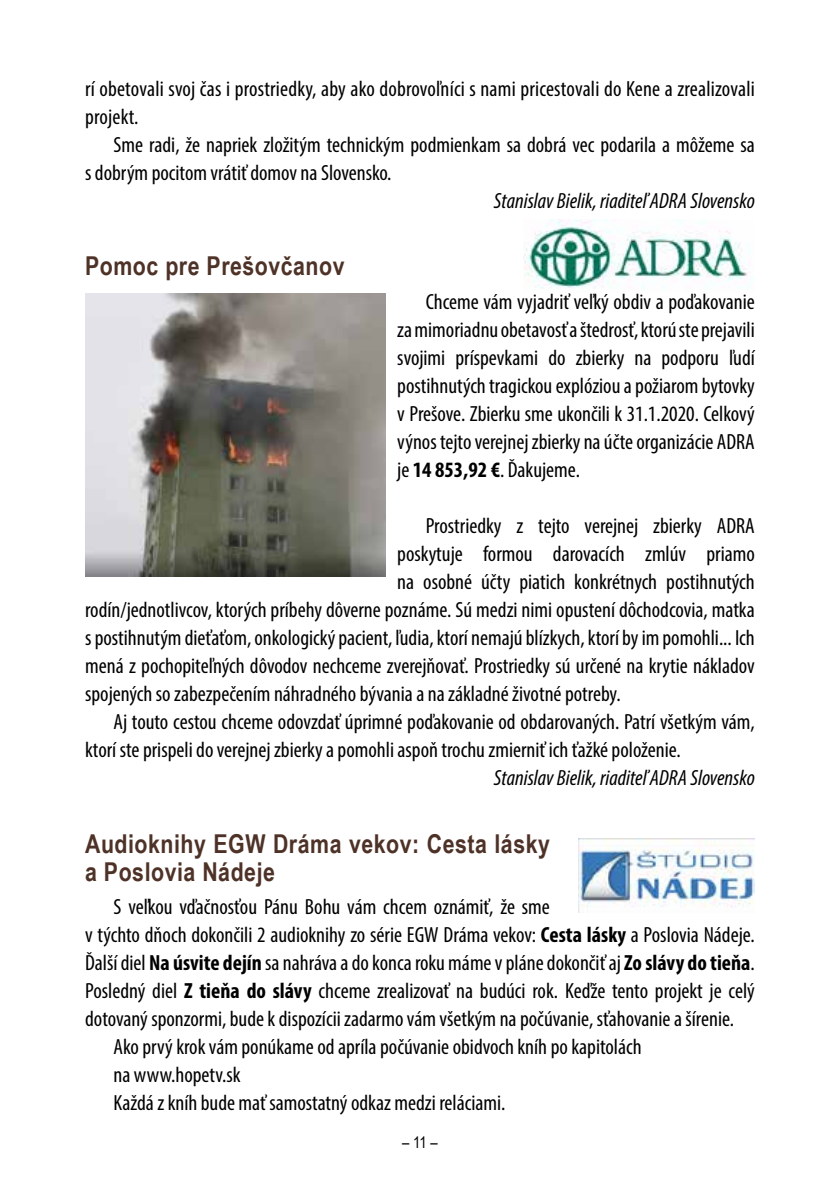
<style>
.page{position:relative;width:840px;height:1191px;background:#fff}
.page>*{position:absolute;margin:0;border:0;box-sizing:border-box;transform-origin:0 0}
.t1{font:700 26px/28px "Arial Narrow";letter-spacing:.02em;color:#4e3227}
.t2{font:condensed 22px/28px "Myriad Pro";color:#000}
.t3{font:italic condensed 22px "Myriad Pro";color:#000}
.t4{font:16px "Arial Narrow";color:#000}
.s1{font-weight:700}
</style>
<div class="page">
<img style="left:578px;top:838px;width:176px;height:74px">
<img style="left:85px;top:294px;width:301px;height:283px">
<img style="left:523px;top:219px;width:230px;height:70px">
<p class="t2" style="left:85px;top:74px;width:670px">rí obetovali svoj čas i prostriedky, aby ako dobrovoľníci s nami pricestovali do Kene a zrealizovali projekt.</p>
<p class="t2" style="left:85px;top:130px;width:670px;text-indent:28px">Sme radi, že napriek zložitým technickým podmienkam sa dobrá vec podarila a môžeme sa s dobrým pocitom vrátiť domov na Slovensko.</p>
<p class="t3" style="left:493px;top:187px;width:262px">Stanislav Bielik, riaditeľ ADRA Slovensko</p>
<p class="t1" style="left:85px;top:252px;width:261px">Pomoc pre Prešovčanov</p>
<p class="t2" style="left:397px;top:287px;width:359px;text-align:justify;text-indent:28px">Chceme vám vyjadriť veľký obdiv a poďakovanie za mimoriadnu obetavosť a štedrosť, ktorú ste prejavili svojimi príspevkami do zbierky na podporu ľudí postihnutých tragickou explóziou a požiarom bytovky v Prešove. Zbierku sme ukončili k 31.1.2020. Celkový výnos tejto verejnej zbierky na účte organizácie ADRA je <span class="s1">14 853,92 €</span>. Ďakujeme.</p>
<p class="t2" style="left:425px;top:511px;width:330px">Prostriedky z tejto verejnej zbierky ADRA</p>
<p class="t2" style="left:397px;top:539px;width:359px">poskytuje formou darovacích zmlúv priamo</p>
<p class="t2" style="left:397px;top:567px;width:359px">na osobné účty piatich konkrétnych postihnutých</p>
<p class="t2" style="left:85px;top:595px;width:671px">rodín/jednotlivcov, ktorých príbehy dôverne poznáme. Sú medzi nimi opustení dôchodcovia, matka</p>
<p class="t2" style="left:85px;top:623px;width:670px">s postihnutým dieťaťom, onkologický pacient, ľudia, ktorí nemajú blízkych, ktorí by im pomohli... Ich</p>
<p class="t2" style="left:85px;top:651px;width:670px">mená z pochopiteľných dôvodov nechceme zverejňovať. Prostriedky sú určené na krytie nákladov</p>
<p class="t2" style="left:85px;top:679px;width:536px">spojených so zabezpečením náhradného bývania a na základné životné potreby.</p>
<p class="t2" style="left:113px;top:707px;width:642px">Aj touto cestou chceme odovzdať úprimné poďakovanie od obdarovaných. Patrí všetkým vám,</p>
<p class="t2" style="left:85px;top:735px;width:597px">ktorí ste prispeli do verejnej zbierky a pomohli aspoň trochu zmierniť ich ťažké položenie.</p>
<p class="t3" style="left:493px;top:764px;width:262px">Stanislav Bielik, riaditeľ ADRA Slovensko</p>
<p class="t1" style="left:85px;top:829px;width:466px">Audioknihy EGW Dráma vekov: Cesta lásky a Poslovia Nádeje</p>
<p class="t2" style="left:113px;top:892px;width:437px">S veľkou vďačnosťou Pánu Bohu vám chcem oznámiť, že sme</p>
<p class="t2" style="left:85px;top:920px;width:671px">v týchto dňoch dokončili 2 audioknihy zo série EGW Dráma vekov: <span class="s1">Cesta lásky</span> a Poslovia Nádeje.</p>
<p class="t2" style="left:85px;top:948px;width:670px">Ďalší diel <span class="s1">Na úsvite dejín</span> sa nahráva a do konca roku máme v pláne dokončiť aj <span class="s1">Zo slávy do tieňa</span>.</p>
<p class="t2" style="left:85px;top:976px;width:670px">Posledný diel <span class="s1">Z tieňa do slávy</span> chceme zrealizovať na budúci rok. Keďže tento projekt je celý</p>
<p class="t2" style="left:85px;top:1004px;width:650px">dotovaný sponzormi, bude k dispozícii zadarmo vám všetkým na počúvanie, sťahovanie a šírenie.</p>
<p class="t2" style="left:113px;top:1032px;width:529px">Ako prvý krok vám ponúkame od apríla počúvanie obidvoch kníh po kapitolách</p>
<p class="t2" style="left:113px;top:1060px;width:128px">na www.hopetv.sk</p>
<p class="t2" style="left:113px;top:1088px;width:393px">Každá z kníh bude mať samostatný odkaz medzi reláciami.</p>
<p class="t4" style="left:402px;top:1130px;width:37px">– 11 –</p>
</div>
